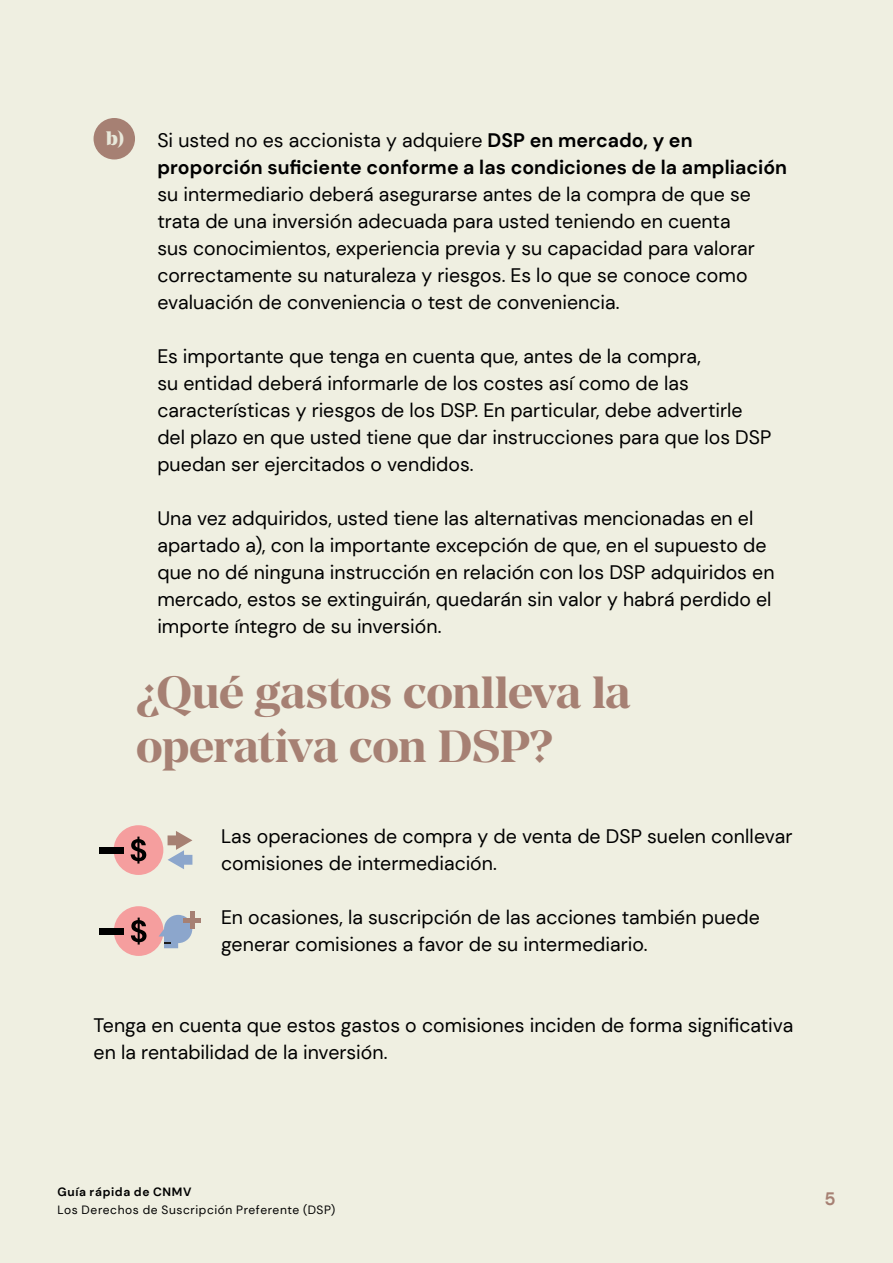
<style>
.page{position:relative;width:893px;height:1263px;background:#efefe1}
.page>*{position:absolute;margin:0;border:0;box-sizing:border-box;transform-origin:0 0}
.t1{font:700 45px/54px "Manier";letter-spacing:-.01em;color:#a68073}
.t2{font:19.5px/27px "DM Sans";color:#000}
.t3{font:700 19.5px/27px "DM Sans";letter-spacing:.005em;color:#000}
.t4{font:800 19.5px "Manier";color:#e8e8da}
.t5{font:700 18px "DM Sans";color:#a68073}
.t6{font:12px "DM Sans";letter-spacing:.045em;color:#000}
.t7{font:700 12px "DM Sans";letter-spacing:.055em;color:#000}
.s1{font-weight:400}
</style>
<div class="page">
<div style="left:94px;top:118px;width:41px;height:41px;background:#a68073;border-radius:50%"></div>
<svg style="left:168px;top:831px;width:24px;height:38px"></svg>
<div style="left:114px;top:825px;width:49px;height:50px;background:#f59e9e;border-radius:50%"></div>
<svg style="left:131px;top:837px;width:15px;height:26px"></svg>
<div style="left:100px;top:847px;width:24px;height:6px;background:#000"></div>
<div style="left:114px;top:906px;width:50px;height:50px;background:#f59e9e;border-radius:50%"></div>
<svg style="left:131px;top:917px;width:16px;height:27px"></svg>
<div style="left:100px;top:928px;width:24px;height:6px;background:#000"></div>
<svg style="left:159px;top:915px;width:33px;height:33px"></svg>
<hr style="left:184px;top:918px;width:17px;height:4px;background:#a68073">
<div style="left:190px;top:911px;width:5px;height:18px;background:#a68073"></div>
<p class="t4" style="left:106px;top:127px;width:19px">b)</p>
<p class="t3" style="left:157px;top:127px;width:631px"><span class="s1">Si usted no es accionista y adquiere</span> DSP en mercado, y en proporción suficiente conforme a las condiciones de la ampliación</p>
<p class="t2" style="left:157px;top:181px;width:599px">su intermediario deberá asegurarse antes de la compra de que se trata de una inversión adecuada para usted teniendo en cuenta sus conocimientos, experiencia previa y su capacidad para valorar correctamente su naturaleza y riesgos. Es lo que se conoce como evaluación de conveniencia o test de conveniencia.</p>
<p class="t2" style="left:157px;top:343px;width:616px">Es importante que tenga en cuenta que, antes de la compra,<br>su entidad deberá informarle de los costes así como de las características y riesgos de los DSP. En particular, debe advertirle del plazo en que usted tiene que dar instrucciones para que los DSP puedan ser ejercitados o vendidos.</p>
<p class="t2" style="left:157px;top:505px;width:619px">Una vez adquiridos, usted tiene las alternativas mencionadas en el apartado a), con la importante excepción de que, en el supuesto de que no dé ninguna instrucción en relación con los DSP adquiridos en mercado, estos se extinguirán, quedarán sin valor y habrá perdido el importe íntegro de su inversión.</p>
<h1 class="t1" style="left:136px;top:665px;width:496px">¿Qué gastos conlleva la operativa con DSP?</h1>
<p class="t2" style="left:221px;top:823px;width:573px">Las operaciones de compra y de venta de DSP suelen conllevar comisiones de intermediación.</p>
<p class="t2" style="left:221px;top:904px;width:540px">En ocasiones, la suscripción de las acciones también puede generar comisiones a favor de su intermediario.</p>
<p class="t2" style="left:94px;top:1012px;width:701px">Tenga en cuenta que estos gastos o comisiones inciden de forma significativa en la rentabilidad de la inversión.</p>
<p class="t7" style="left:57px;top:1184px;width:136px">Guía rápida de CNMV</p>
<p class="t6" style="left:57px;top:1202px;width:279px">Los Derechos de Suscripción Preferente (DSP)</p>
<p class="t5" style="left:824px;top:1188px;width:13px">5</p>
</div>
